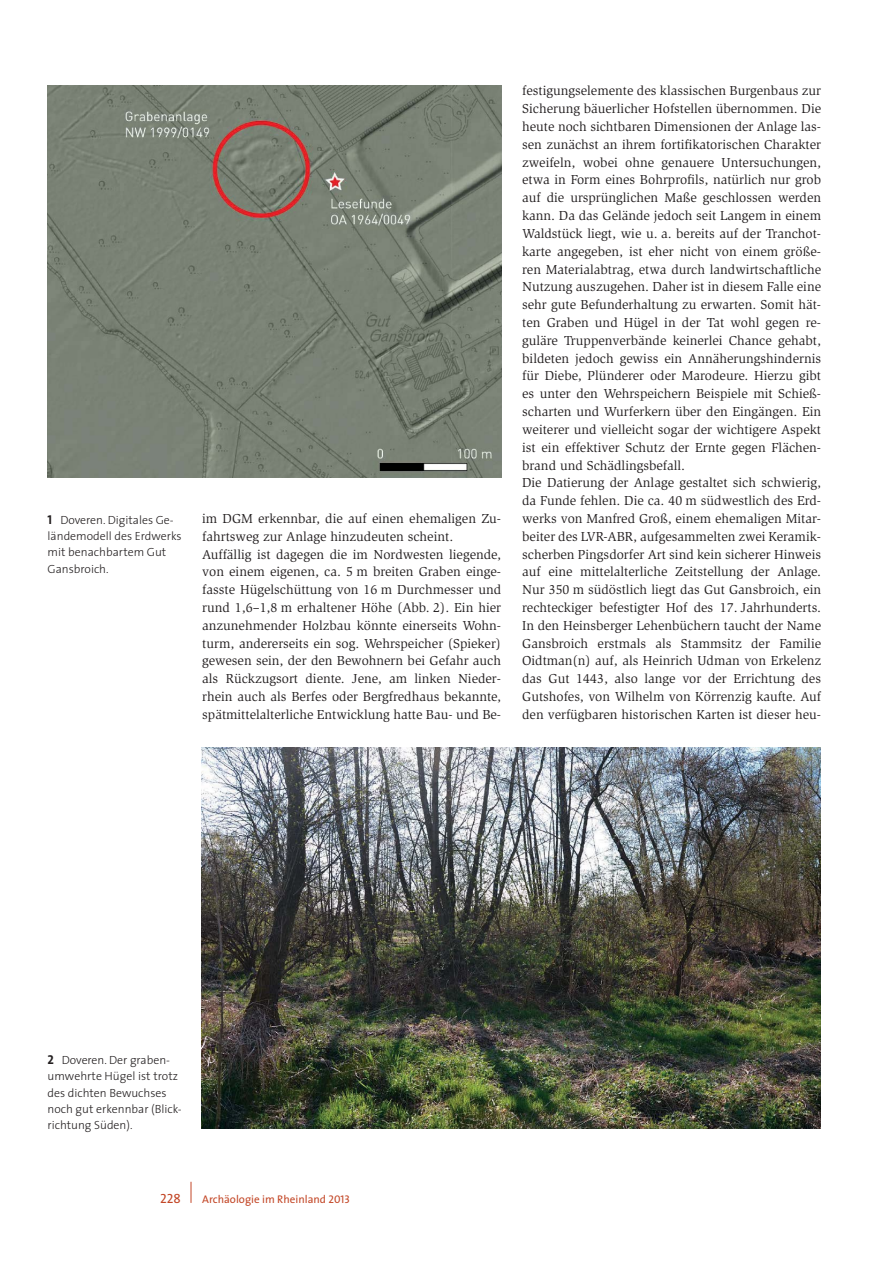
<style>
.page{position:relative;width:893px;height:1263px;background:#fff}
.page>*{position:absolute;margin:0;border:0;box-sizing:border-box;transform-origin:0 0}
.t1{font:13.35px/17.9px "Slimbach";color:#231f20}
.t2{font:13.35px "The Sans Caps";color:#c34727}
.t3{font:300 11.85px/16.4px "The Sans";color:#231f20}
.t4{font:11.1px "The Sans";color:#c34727}
.s1{font-family:"The Sans Bold Caps";font-weight:400;font-size:12.9px}
.s2{font-family:"The Sans Caps"}
</style>
<div class="page">
<svg style="left:191px;top:1182px;width:1px;height:21px"></svg>
<img style="left:48px;top:86px;width:453px;height:391px">
<img style="left:202px;top:747px;width:619px;height:382px">
<p class="t3" style="left:48px;top:512px;width:135px"><span class="s1">1</span> Doveren. Digitales Ge&shy;ländemodell des Erdwerks mit benachbartem Gut<br>Gansbroich.</p>
<p class="t1" style="left:202px;top:511px;width:300px">im DGM erkennbar, die auf einen ehemaligen Zu&shy;fahrtsweg zur Anlage hinzudeuten scheint.<br>Auffällig ist dagegen die im Nordwesten liegende, von einem eigenen, ca. 5 m breiten Graben einge&shy;fasste Hügelschüttung von 16 m Durchmesser und rund 1,6–1,8 m erhaltener Höhe (Abb. 2). Ein hier anzunehmender Holzbau könnte einerseits Wohn&shy;turm, andererseits ein sog. Wehrspeicher (Spieker) gewesen sein, der den Bewohnern bei Gefahr auch als Rückzugsort diente. Jene, am linken Nieder&shy;rhein auch als Berfes oder Bergfredhaus bekannte, spätmittelalterliche Entwicklung hatte Bau- und Be-</p>
<p class="t1" style="left:522px;top:83px;width:300px">festigungselemente des klassischen Burgenbaus zur Sicherung bäuerlicher Hofstellen übernommen. Die heute noch sichtbaren Dimensionen der Anlage las&shy;sen zunächst an ihrem fortifikatorischen Charakter zweifeln, wobei ohne genauere Untersuchungen, etwa in Form eines Bohrprofils, natürlich nur grob auf die ursprünglichen Maße geschlossen werden kann. Da das Gelände jedoch seit Langem in einem Waldstück liegt, wie u. a. bereits auf der Tranchot&shy;karte angegeben, ist eher nicht von einem größe&shy;ren Materialabtrag, etwa durch landwirtschaftliche Nutzung auszugehen. Daher ist in diesem Falle eine sehr gute Befunderhaltung zu erwarten. Somit hät&shy;ten Graben und Hügel in der Tat wohl gegen re&shy;guläre Truppenverbände keinerlei Chance gehabt, bildeten jedoch gewiss ein Annäherungshindernis für Diebe, Plünderer oder Marodeure. Hierzu gibt es unter den Wehrspeichern Beispiele mit Schieß&shy;scharten und Wurferkern über den Eingängen. Ein weiterer und vielleicht sogar der wichtigere Aspekt ist ein effektiver Schutz der Ernte gegen Flächen&shy;brand und Schädlingsbefall.<br>Die Datierung der Anlage gestaltet sich schwierig, da Funde fehlen. Die ca. 40 m südwestlich des Erd&shy;werks von Manfred Groß, einem ehemaligen Mitar&shy;beiter des LVR-ABR, aufgesammelten zwei Keramik&shy;scherben Pingsdorfer Art sind kein sicherer Hinweis auf eine mittelalterliche Zeitstellung der Anlage.<br>Nur 350 m südöstlich liegt das Gut Gansbroich, ein rechteckiger befestigter Hof des 17. Jahrhunderts.<br>In den Heinsberger Lehenbüchern taucht der Name Gansbroich erstmals als Stammsitz der Familie Oidtman(n) auf, als Heinrich Udman von Erkelenz das Gut 1443, also lange vor der Errichtung des Gutshofes, von Wilhelm von Körrenzig kaufte. Auf den verfügbaren historischen Karten ist dieser heu-</p>
<p class="t3" style="left:48px;top:1053px;width:135px"><span class="s1">2</span> Doveren. Der graben&shy;umwehrte Hügel ist trotz des dichten Bewuchses noch gut erkennbar (Blick&shy;richtung Süden).</p>
<p class="t2" style="left:160px;top:1194px;width:22px">228</p>
<p class="t4" style="left:202px;top:1195px;width:149px">Archäologie im Rheinland <span class="s2">2013</span></p>
</div>
